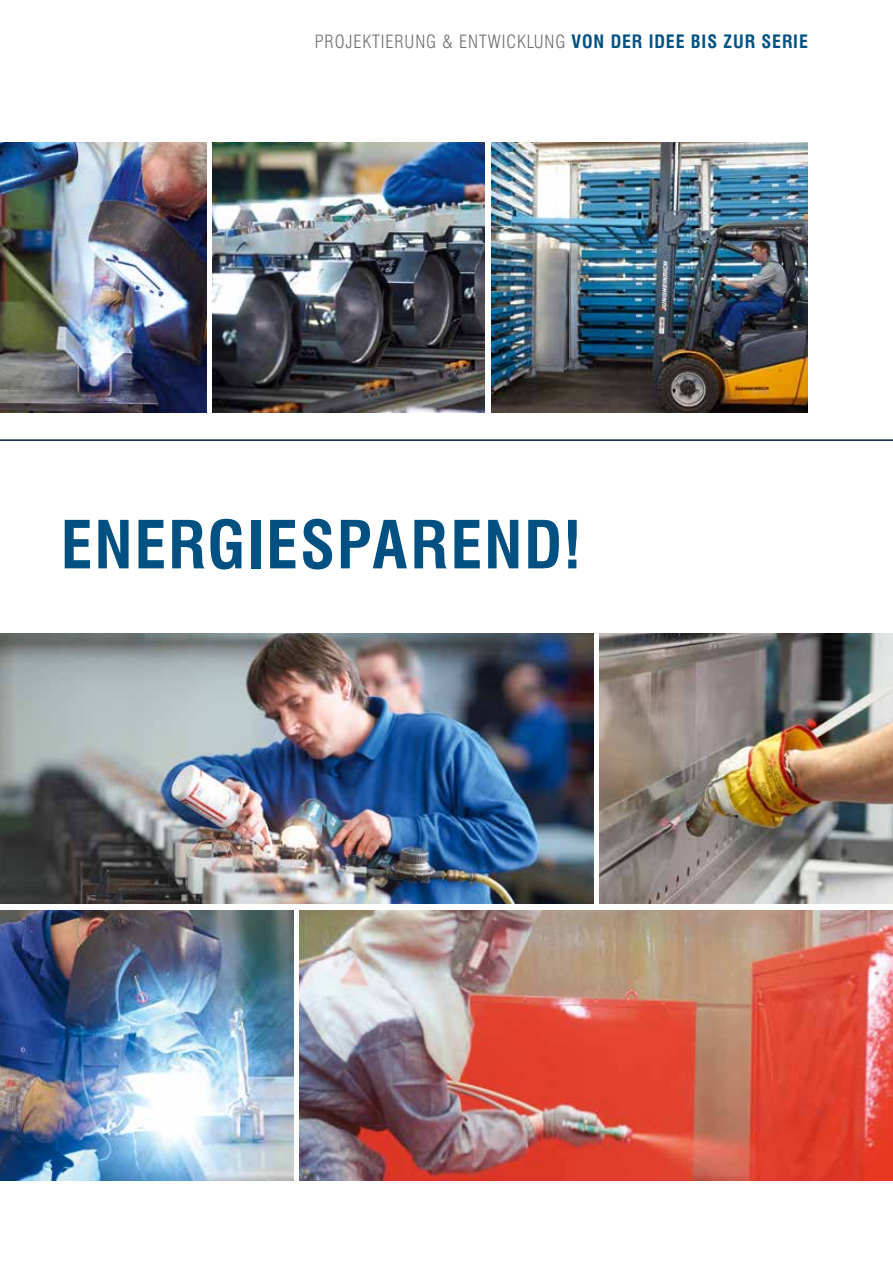
<style>
.page{position:relative;width:893px;height:1263px;background:#fff}
.page>*{position:absolute;margin:0;border:0;box-sizing:border-box;transform-origin:0 0}
.t1{font:700 condensed 64.5px "Swiss 721 BT";letter-spacing:.025em;color:#005182}
.t2{font:300 condensed 18px "Swiss 721 BT";letter-spacing:.05em;color:#6f6f6e}
.t3{font:700 condensed 18px "Swiss 721 BT";letter-spacing:.05em;color:#005182}
.s1{font-weight:700;color:#005182}
</style>
<div class="page">
<img style="left:0;top:910px;width:293px;height:270px">
<img style="left:0;top:142px;width:206px;height:270px">
<img style="left:213px;top:142px;width:272px;height:270px">
<img style="left:491px;top:142px;width:317px;height:270px">
<img style="left:600px;top:634px;width:293px;height:270px">
<img style="left:300px;top:910px;width:593px;height:270px">
<img style="left:0;top:634px;width:593px;height:270px">
<hr style="left:0;top:439px;width:893px;height:2px;background:#001d46">
<p class="t2" style="left:315px;top:31px;width:386px">PROJEKTIERUNG &amp; ENTWICKLUNG <span class="s1">VON DER IDEE BIS</span></p>
<p class="t3" style="left:723px;top:31px;width:86px">ZUR SERIE</p>
<h1 class="t1" style="left:61px;top:506px;width:523px">ENERGIESPAREND!</h1>
</div>
